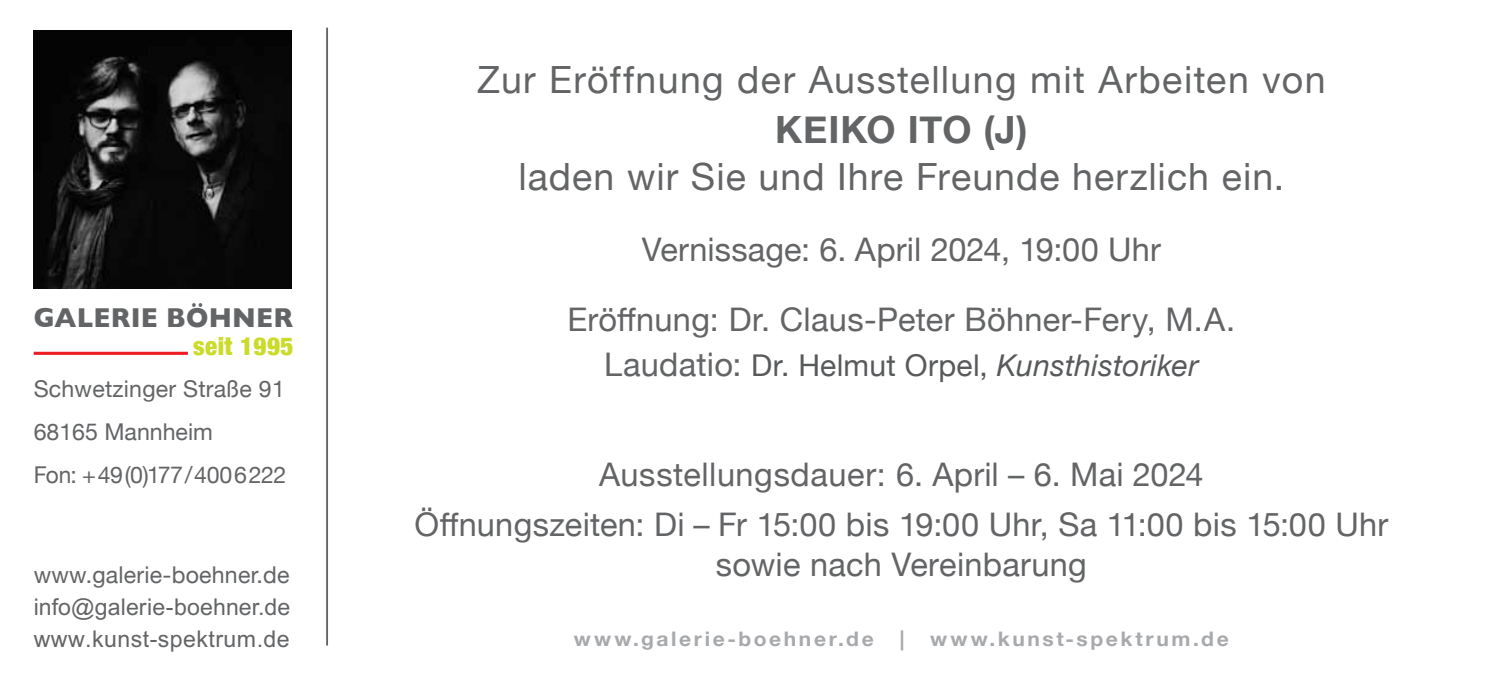
<style>
.page{position:relative;width:1489px;height:695px;background:#fff}
.page>*{position:absolute;margin:0;border:0;box-sizing:border-box;transform-origin:0 0}
.t1{font:37.5px/50px "Helvetica Neue";letter-spacing:.03em;color:#636466;text-align:center}
.t2{font:32.5px/70px "Helvetica Neue";letter-spacing:.01em;color:#636466;text-align:center}
.t3{font:30px "Helvetica Neue";letter-spacing:.01em;color:#58595b}
.t4{font:700 27.75px "Gill Sans";letter-spacing:.01em;color:#636466;scale:.94 1}
.t5{font:900 condensed 25px "Helvetica Neue";letter-spacing:.02em;color:#cbdb2a}
.t6{font:23px/42.5px "Helvetica Neue";letter-spacing:.01em;color:#636466}
.t7{font:23px/32.5px "Helvetica Armenian";letter-spacing:.015em;color:#636466}
.t8{font:700 20px "Helvetica Neue";letter-spacing:.125em;color:#a7a9ac;scale:1.05 1}
.s1{font-style:inherit}
.s2{font-weight:700}
.s3{font-size:32.5px;color:#636466}
.s4{font-style:italic}
</style>
<div class="page">
<hr style="left:326px;top:28px;width:2px;height:617px;background:#636466">
<img style="left:34px;top:30px;width:257px;height:258px">
<svg style="left:34px;top:351px;width:154px;height:4px"></svg>
<p class="t4" style="left:34px;top:296px;width:277px">GALERIE BÖHNER</p>
<p class="t5" style="left:193px;top:325px;width:102px">seit 1995</p>
<p class="t6" style="left:34px;top:369px;width:254px">Schwetzinger Straße 91<br>68165 Mannheim<br>Fon: +49(0)177/4006222</p>
<p class="t6" style="left:34px;top:554px;width:257px">www.galerie-boehner.de</p>
<p class="t7" style="left:34px;top:590px;width:258px">info@galerie-boehner.de www.kunst-spektrum.de</p>
<p class="t1" style="left:477px;top:57px;width:850px"><span class="s1">Z</span>ur Eröffnung der Ausstellung mit Arbeiten von<br><span class="s2">KEIKO ITO (J)</span></p>
<p class="t1" style="left:518px;top:154px;width:767px">laden wir Sie und Ihre Freunde herzlich ein.</p>
<p class="t2" style="left:567px;top:216px;width:669px">Vernissage: 6. April 2024, 19:00 Uhr<br>Eröffnung: Dr. Claus-Peter Böhner-Fery, M.A.</p>
<p class="t3" style="left:604px;top:343px;width:596px"><span class="s3">Laudatio:</span> Dr. Helmut Orpel, <span class="s4">Kunsthistoriker</span></p>
<p class="t2" style="left:414px;top:451px;width:975px;line-height:50px">Ausstellungsdauer: 6. April – 6. Mai 2024<br>Öffnungszeiten: Di – Fr 15:00 bis 19:00 Uhr, Sa 11:00 bis 15:00 Uhr</p>
<p class="t2" style="left:715px;top:531px;width:372px">sowie nach Vereinbarung</p>
<p class="t8" style="left:574px;top:623px;width:287px">www.galerie-boehner.de</p>
<p class="t8" style="left:899px;top:623px;width:6px">|</p>
<p class="t8" style="left:930px;top:623px;width:286px">www.kunst-spektrum.de</p>
</div>
